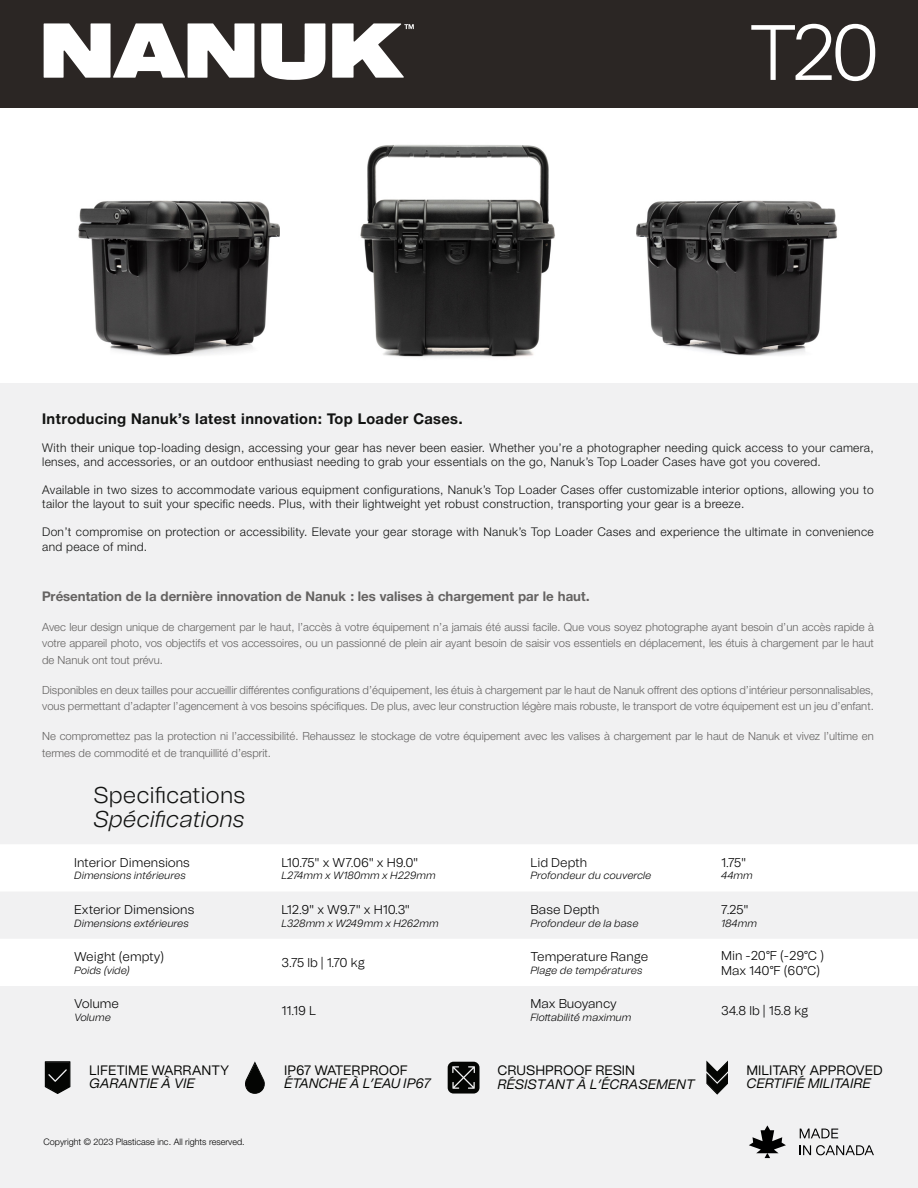
<style>
.page{position:relative;width:918px;height:1188px;background:#f1f1f2}
.page>*{position:absolute;margin:0;border:0;box-sizing:border-box;transform-origin:0 0}
.t1{font:300 78.3px "Tomato Grotesk";color:#fff}
.t2{font:300 22.8px "Tomato Grotesk";color:#121312}
.t3{font:italic 300 22.8px "Tomato Grotesk";color:#121312}
.t4{font:700 15px "Neue Helvetica BQ";letter-spacing:.025em;color:#121312}
.t5{font:italic 13.65px "Tomato Grotesk";color:#040503}
.t6{font:13.65px "Tomato Grotesk";color:#040503}
.t7{font:700 13.5px "Neue Helvetica BQ";color:#656362}
.t8{font:300 12.75px/15.3px "Tomato Grotesk";color:#000}
.t9{font:300 12px/14.4px "Helvetica Neue LT Std";letter-spacing:.025em;color:#121312}
.t10{font:300 11.25px/16.5px "Helvetica Neue LT Std";color:#656362}
.t11{font:italic 300 10.5px "Tomato Grotesk";color:#000}
.t12{font:300 9px "Helvetica Neue LT Std";color:#000}
</style>
<div class="page">
<svg style="left:749px;top:1125px;width:37px;height:33px"></svg>
<svg style="left:800px;top:1129px;width:38px;height:9px"></svg>
<svg style="left:800px;top:1145px;width:74px;height:10px"></svg>
<div style="left:0;top:0;width:918px;height:108px;background:#2b2624"></div>
<svg style="left:44px;top:23px;width:210px;height:55px"></svg>
<svg style="left:261px;top:23px;width:64px;height:57px"></svg>
<svg style="left:332px;top:23px;width:82px;height:55px"></svg>
<div style="left:0;top:108px;width:918px;height:274px;background:#fff"></div>
<svg style="left:0;top:845px;width:918px;height:141px;fill:#fff"></svg>
<img style="left:78px;top:200px;width:202px;height:156px">
<img style="left:360px;top:145px;width:195px;height:212px">
<img style="left:636px;top:200px;width:202px;height:156px">
<svg style="left:45px;top:1061px;width:25px;height:33px"></svg>
<svg style="left:245px;top:1061px;width:20px;height:33px"></svg>
<svg style="left:448px;top:1062px;width:32px;height:32px"></svg>
<svg style="left:706px;top:1061px;width:22px;height:34px"></svg>
<h1 class="t1" style="left:749px;top:-1px;width:133px">T20</h1>
<h3 class="t4" style="left:42px;top:409px;width:422px">Introducing Nanuk’s latest innovation: Top Loader Cases.</h3>
<p class="t9" style="left:42px;top:440px;width:833px">With their unique top-loading design, accessing your gear has never been easier. Whether you’re a photographer needing quick access to your camera, lenses, and accessories, or an outdoor enthusiast needing to grab your essentials on the go, Nanuk’s Top Loader Cases have got you covered.</p>
<p class="t9" style="left:42px;top:482px;width:833px">Available in two sizes to accommodate various equipment configurations, Nanuk’s Top Loader Cases offer customizable interior options, allowing you to tailor the layout to suit your specific needs. Plus, with their lightweight yet robust construction, transporting your gear is a breeze.</p>
<p class="t9" style="left:42px;top:525px;width:833px">Don’t compromise on protection or accessibility. Elevate your gear storage with Nanuk’s Top Loader Cases and experience the ultimate in convenience and peace of mind.</p>
<p class="t7" style="left:42px;top:588px;width:549px">Présentation de la dernière innovation de Nanuk : les valises à chargement par le haut.</p>
<p class="t10" style="left:42px;top:618px;width:833px;text-align:justify">Avec leur design unique de chargement par le haut, l’accès à votre équipement n’a jamais été aussi facile. Que vous soyez photographe ayant besoin d’un accès rapide à votre appareil photo, vos objectifs et vos accessoires, ou un passionné de plein air ayant besoin de saisir vos essentiels en déplacement, les étuis à chargement par le haut de Nanuk ont tout prévu.</p>
<p class="t10" style="left:42px;top:681px;width:833px">Disponibles en deux tailles pour accueillir différentes configurations d’équipement, les étuis à chargement par le haut de Nanuk offrent des options d’intérieur personnalisables, vous permettant d’adapter l’agencement à vos besoins spécifiques. De plus, avec leur construction légère mais robuste, le transport de votre équipement est un jeu d’enfant.</p>
<p class="t10" style="left:42px;top:728px;width:833px">Ne compromettez pas la protection ni l’accessibilité. Rehaussez le stockage de votre équipement avec les valises à chargement par le haut de Nanuk et vivez l’ultime en termes de commodité et de tranquillité d’esprit.</p>
<h2 class="t2" style="left:93px;top:779px;width:153px">Specifications</h2>
<h2 class="t3" style="left:93px;top:803px;width:153px">Spécifications</h2>
<p class="t8" style="left:74px;top:854px;width:117px">Interior Dimensions</p>
<p class="t11" style="left:74px;top:868px;width:113px">Dimensions intérieures</p>
<p class="t8" style="left:74px;top:902px;width:122px">Exterior Dimensions</p>
<p class="t11" style="left:74px;top:916px;width:116px">Dimensions extérieures</p>
<p class="t8" style="left:74px;top:949px;width:91px">Weight (empty)</p>
<p class="t11" style="left:74px;top:963px;width:57px">Poids (vide)</p>
<p class="t8" style="left:74px;top:996px;width:46px">Volume</p>
<p class="t11" style="left:74px;top:1010px;width:38px">Volume</p>
<p class="t6" style="left:89px;top:1060px;width:142px">LIFETIME WARRANTY</p>
<p class="t5" style="left:89px;top:1074px;width:107px">GARANTIE À VIE</p>
<p class="t12" style="left:44px;top:1136px;width:203px">Copyright © 2023 Plasticase inc. All rights reserved.</p>
<p class="t8" style="left:282px;top:854px;width:138px">L10.75" x W7.06" x H9.0"</p>
<p class="t11" style="left:282px;top:868px;width:156px">L274mm x W180mm x H229mm</p>
<p class="t8" style="left:531px;top:854px;width:58px">Lid Depth</p>
<p class="t11" style="left:531px;top:868px;width:122px">Profondeur du couvercle</p>
<p class="t8" style="left:721px;top:854px;width:27px">1.75"</p>
<p class="t11" style="left:721px;top:868px;width:33px">44mm</p>
<p class="t8" style="left:282px;top:902px;width:130px">L12.9" x W9.7" x H10.3"</p>
<p class="t11" style="left:282px;top:916px;width:159px">L328mm x W249mm x H262mm</p>
<p class="t8" style="left:531px;top:902px;width:71px">Base Depth</p>
<p class="t11" style="left:531px;top:916px;width:110px">Profondeur de la base</p>
<p class="t8" style="left:721px;top:902px;width:29px">7.25"</p>
<p class="t11" style="left:721px;top:916px;width:37px">184mm</p>
<p class="t8" style="left:282px;top:955px;width:85px">3.75 lb | 1.70 kg</p>
<p class="t8" style="left:531px;top:949px;width:119px">Temperature Range</p>
<p class="t11" style="left:531px;top:963px;width:113px">Plage de températures</p>
<p class="t8" style="left:721px;top:948px;width:104px">Min -20°F (-29°C )<br>Max 140°F (60°C)</p>
<p class="t8" style="left:282px;top:1002px;width:36px">11.19 L</p>
<p class="t8" style="left:531px;top:996px;width:88px">Max Buoyancy</p>
<p class="t11" style="left:531px;top:1010px;width:102px">Flottabilité maximum</p>
<p class="t8" style="left:721px;top:1002px;width:89px">34.8 lb | 15.8 kg</p>
<p class="t6" style="left:284px;top:1060px;width:125px">IP67 WATERPROOF</p>
<p class="t5" style="left:284px;top:1074px;width:148px">ÉTANCHE À L’EAU IP67</p>
<p class="t6" style="left:497px;top:1060px;width:139px">CRUSHPROOF RESIN</p>
<p class="t5" style="left:497px;top:1074px;width:199px">RÉSISTANT À L’ÉCRASEMENT</p>
<p class="t6" style="left:746px;top:1060px;width:138px">MILITARY APPROVED</p>
<p class="t5" style="left:746px;top:1074px;width:126px">CERTIFIÉ MILITAIRE</p>
</div>
